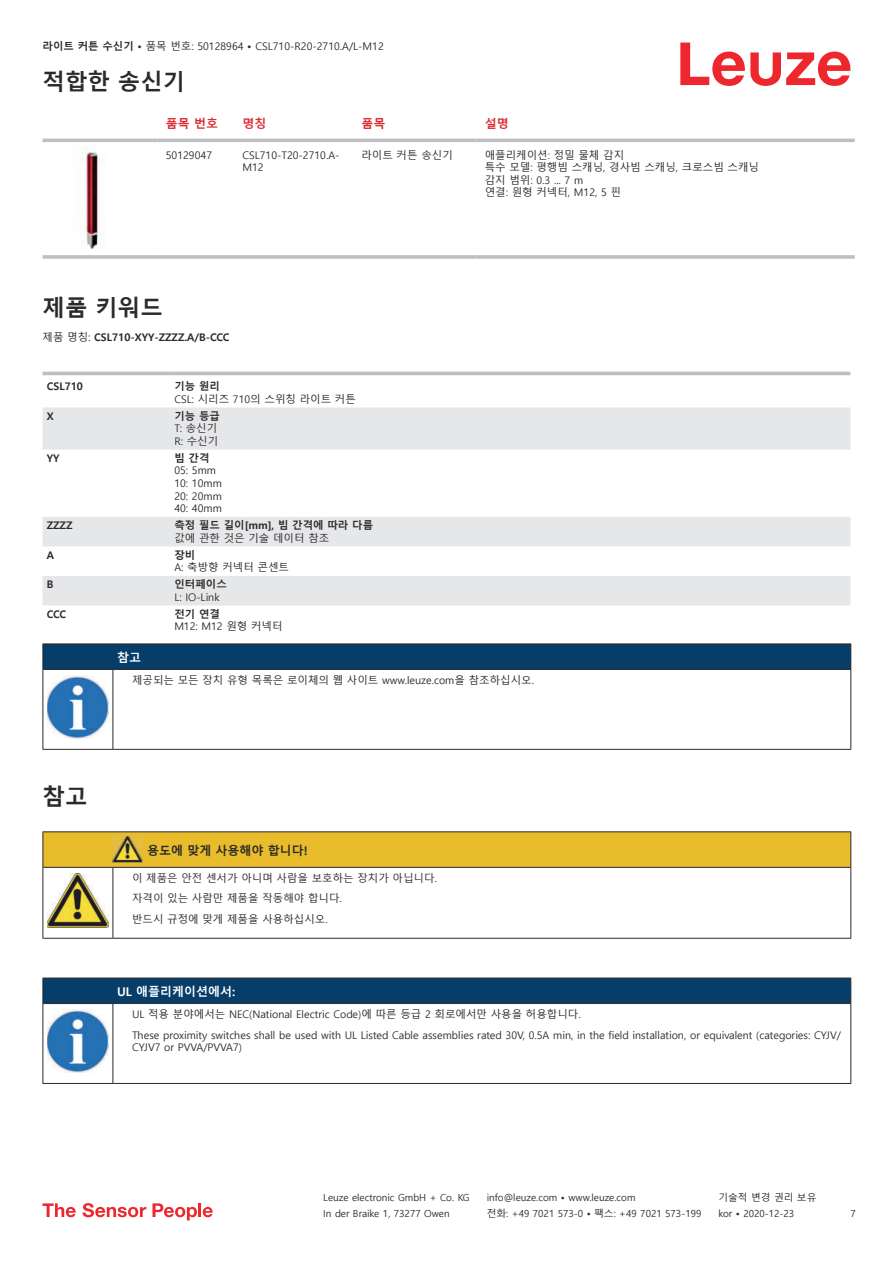
<style>
.page{position:relative;width:893px;height:1263px;background:#fff}
.page>*{position:absolute;margin:0;border:0;box-sizing:border-box;transform-origin:0 0}
.t1{font:700 22.5px "Malgun Gothic";color:#2b292a}
.t2{font:700 12px "Malgun Gothic";color:#fff}
.t3{font:700 12px "Malgun Gothic";color:#2b292a}
.t4{font:700 12px "Malgun Gothic";color:#db2a30}
.t5{font:10.5px/12.6px "Malgun Gothic";color:#2b292a}
.t6{font:700 10.5px "Malgun Gothic";color:#2b292a}
.t7{font:9.75px "Malgun Gothic";color:#2b292a}
.s1{font-weight:700}
.s2{font-weight:400}
</style>
<div class="page">
<svg style="left:680px;top:43px;width:170px;height:43px"></svg>
<svg style="left:43px;top:138px;width:812px;height:1px"></svg>
<hr style="left:43px;top:139px;width:114px;height:3px;background:#bdbfc1">
<hr style="left:157px;top:139px;width:77px;height:3px;background:#bdbfc1">
<hr style="left:234px;top:139px;width:119px;height:3px;background:#bdbfc1">
<hr style="left:353px;top:139px;width:123px;height:3px;background:#bdbfc1">
<hr style="left:476px;top:139px;width:379px;height:3px;background:#bdbfc1">
<svg style="left:43px;top:255px;width:114px;height:4px"></svg>
<hr style="left:157px;top:255px;width:77px;height:4px;background:#c7c8ca">
<hr style="left:234px;top:255px;width:119px;height:4px;background:#bdbfc1">
<svg style="left:353px;top:255px;width:123px;height:4px"></svg>
<hr style="left:476px;top:255px;width:379px;height:4px;background:#c7c8ca">
<img style="left:81px;top:146px;width:24px;height:103px">
<svg style="left:43px;top:371px;width:807px;height:235px"></svg>
<svg style="left:43px;top:407px;width:807px;height:198px;fill:#e6e7e9"></svg>
<hr style="left:43px;top:372px;width:127px;height:3px;background:#bdbfc1">
<hr style="left:170px;top:372px;width:680px;height:3px;background:#bdbfc1">
<svg style="left:43px;top:1203px;width:33px;height:14px"></svg>
<svg style="left:83px;top:1203px;width:63px;height:14px"></svg>
<svg style="left:153px;top:1203px;width:44px;height:17px"></svg>
<hr style="left:198px;top:1203px;width:3px;height:14px;background:#ed272d">
<svg style="left:203px;top:1207px;width:10px;height:10px"></svg>
<svg style="left:44px;top:670px;width:806px;height:79px"></svg>
<hr style="left:43px;top:643px;width:70px;height:1px;background:#2b292a">
<hr style="left:43px;top:669px;width:70px;height:1px;background:#2b292a">
<hr style="left:113px;top:643px;width:738px;height:1px;background:#2b292a">
<div style="left:43px;top:644px;width:808px;height:25px;background:#063d69"></div>
<hr style="left:113px;top:669px;width:738px;height:1px;background:#2b292a">
<hr style="left:43px;top:670px;width:1px;height:75px;background:#2b292a">
<hr style="left:113px;top:670px;width:1px;height:75px;background:#2b292a">
<hr style="left:850px;top:670px;width:1px;height:75px;background:#2b292a">
<hr style="left:43px;top:749px;width:70px;height:1px;background:#2b292a">
<hr style="left:113px;top:749px;width:738px;height:1px;background:#2b292a">
<img style="left:47px;top:676px;width:61px;height:63px">
<div style="left:115px;top:670px;width:734px;height:21px;background:#fff"></div>
<hr style="left:43px;top:831px;width:70px;height:1px;background:#2b292a">
<hr style="left:113px;top:831px;width:30px;height:1px;background:#2b292a">
<hr style="left:143px;top:831px;width:708px;height:1px;background:#2b292a">
<hr style="left:43px;top:938px;width:70px;height:1px;background:#2b292a">
<hr style="left:113px;top:938px;width:30px;height:1px;background:#2b292a">
<hr style="left:143px;top:938px;width:708px;height:1px;background:#2b292a">
<svg style="left:43px;top:832px;width:808px;height:106px"></svg>
<hr style="left:43px;top:1004px;width:1px;height:75px;background:#2b292a">
<hr style="left:113px;top:1004px;width:1px;height:75px;background:#2b292a">
<hr style="left:850px;top:1004px;width:1px;height:75px;background:#2b292a">
<hr style="left:43px;top:1083px;width:70px;height:1px;background:#2b292a">
<hr style="left:113px;top:1083px;width:738px;height:1px;background:#2b292a">
<img style="left:47px;top:1058px;width:58px;height:15px">
<svg style="left:43px;top:978px;width:808px;height:80px"></svg>
<p class="t5" style="left:43px;top:40px;width:343px"><span class="s1">라이트 커튼 수신기 •</span> 품목 번호: 50128964 <span class="s1">•</span> CSL710-R20-2710.A/L-M12</p>
<h1 class="t1" style="left:43px;top:69px;width:144px">적합한 송신기</h1>
<p class="t4" style="left:166px;top:116px;width:54px">품목 번호</p>
<p class="t4" style="left:242px;top:116px;width:25px">명칭</p>
<p class="t4" style="left:361px;top:116px;width:25px">품목</p>
<p class="t4" style="left:485px;top:116px;width:25px">설명</p>
<p class="t5" style="left:166px;top:149px;width:48px">50129047</p>
<p class="t5" style="left:242px;top:149px;width:99px">CSL710-T20-2710.A-<br>M12</p>
<p class="t5" style="left:361px;top:149px;width:93px">라이트 커튼 송신기</p>
<p class="t5" style="left:485px;top:149px;width:276px">애플리케이션: 정밀 물체 감지<br>특수 모델: 평행빔 스캐닝, 경사빔 스캐닝, 크로스빔 스캐닝 감지 범위: 0.3 ... 7 m<br>연결: 원형 커넥터, M12, 5 핀</p>
<h1 class="t1" style="left:43px;top:294px;width:122px">제품 키워드</h1>
<p class="t6" style="left:43px;top:331px;width:189px"><span class="s2">제품 명칭:</span> CSL710-XYY-ZZZZ.A/B-CCC</p>
<p class="t6" style="left:47px;top:380px;width:38px">CSL710</p>
<p class="t6" style="left:174px;top:380px;width:47px">기능 원리</p>
<p class="t5" style="left:174px;top:393px;width:183px">CSL: 시리즈 710의 스위칭 라이트 커튼</p>
<p class="t6" style="left:47px;top:410px;width:8px">X</p>
<p class="t6" style="left:174px;top:410px;width:47px">기능 등급</p>
<p class="t5" style="left:174px;top:422px;width:45px">T: 송신기<br>R: 수신기</p>
<p class="t6" style="left:47px;top:452px;width:14px">YY</p>
<p class="t6" style="left:174px;top:452px;width:37px">빔 간격</p>
<p class="t5" style="left:174px;top:464px;width:49px">05: 5mm<br>10: 10mm<br>20: 20mm<br>40: 40mm</p>
<p class="t6" style="left:47px;top:519px;width:27px">ZZZZ</p>
<p class="t6" style="left:174px;top:519px;width:200px">측정 필드 길이[mm], 빔 간격에 따라 다름</p>
<p class="t5" style="left:174px;top:532px;width:156px">값에 관한 것은 기술 데이터 참조</p>
<p class="t6" style="left:47px;top:549px;width:9px">A</p>
<p class="t6" style="left:174px;top:549px;width:22px">장비</p>
<p class="t5" style="left:174px;top:561px;width:116px">A: 축방향 커넥터 콘센트</p>
<p class="t6" style="left:47px;top:578px;width:8px">B</p>
<p class="t6" style="left:174px;top:578px;width:54px">인터페이스</p>
<p class="t5" style="left:174px;top:591px;width:47px">L: IO-Link</p>
<p class="t6" style="left:47px;top:608px;width:21px">CCC</p>
<p class="t6" style="left:174px;top:608px;width:47px">전기 연결</p>
<p class="t5" style="left:174px;top:620px;width:110px">M12: M12 원형 커넥터</p>
<p class="t2" style="left:117px;top:650px;width:25px">참고</p>
<p class="t5" style="left:132px;top:674px;width:403px">제공되는 모든 장치 유형 목록은 로이체의 웹 사이트 www.leuze.com을 참조하십시오.</p>
<h1 class="t1" style="left:43px;top:783px;width:46px">참고</h1>
<p class="t3" style="left:147px;top:843px;width:162px">용도에 맞게 사용해야 합니다!</p>
<p class="t5" style="left:132px;top:868px;width:306px;line-height:20.2px">이 제품은 안전 센서가 아니며 사람을 보호하는 장치가 아닙니다. 자격이 있는 사람만 제품을 작동해야 합니다.<br>반드시 규정에 맞게 제품을 사용하십시오.</p>
<p class="t2" style="left:117px;top:984px;width:120px">UL 애플리케이션에서:</p>
<p class="t5" style="left:132px;top:1004px;width:710px;line-height:20.2px">UL 적용 분야에서는 NEC(National Electric Code)에 따른 등급 2 회로에서만 사용을 허용합니다.<br>These proximity switches shall be used with UL Listed Cable assemblies rated 30V, 0.5A min, in the field installation, or equivalent (categories: CYJV/</p>
<p class="t5" style="left:132px;top:1041px;width:112px">CYJV7 or PVVA/PVVA7)</p>
<p class="t7" style="left:323px;top:1192px;width:148px">Leuze electronic GmbH + Co. KG</p>
<p class="t7" style="left:487px;top:1192px;width:150px">info@leuze.com • www.leuze.com</p>
<p class="t7" style="left:718px;top:1192px;width:100px">기술적 변경 권리 보유</p>
<p class="t7" style="left:323px;top:1208px;width:128px">In der Braike 1, 73277 Owen</p>
<p class="t7" style="left:487px;top:1208px;width:216px">전화: +49 7021 573-0 • 팩스: +49 7021 573-199</p>
<p class="t7" style="left:718px;top:1208px;width:77px">kor • 2020-12-23</p>
<p class="t7" style="left:850px;top:1208px;width:7px">7</p>
</div>
